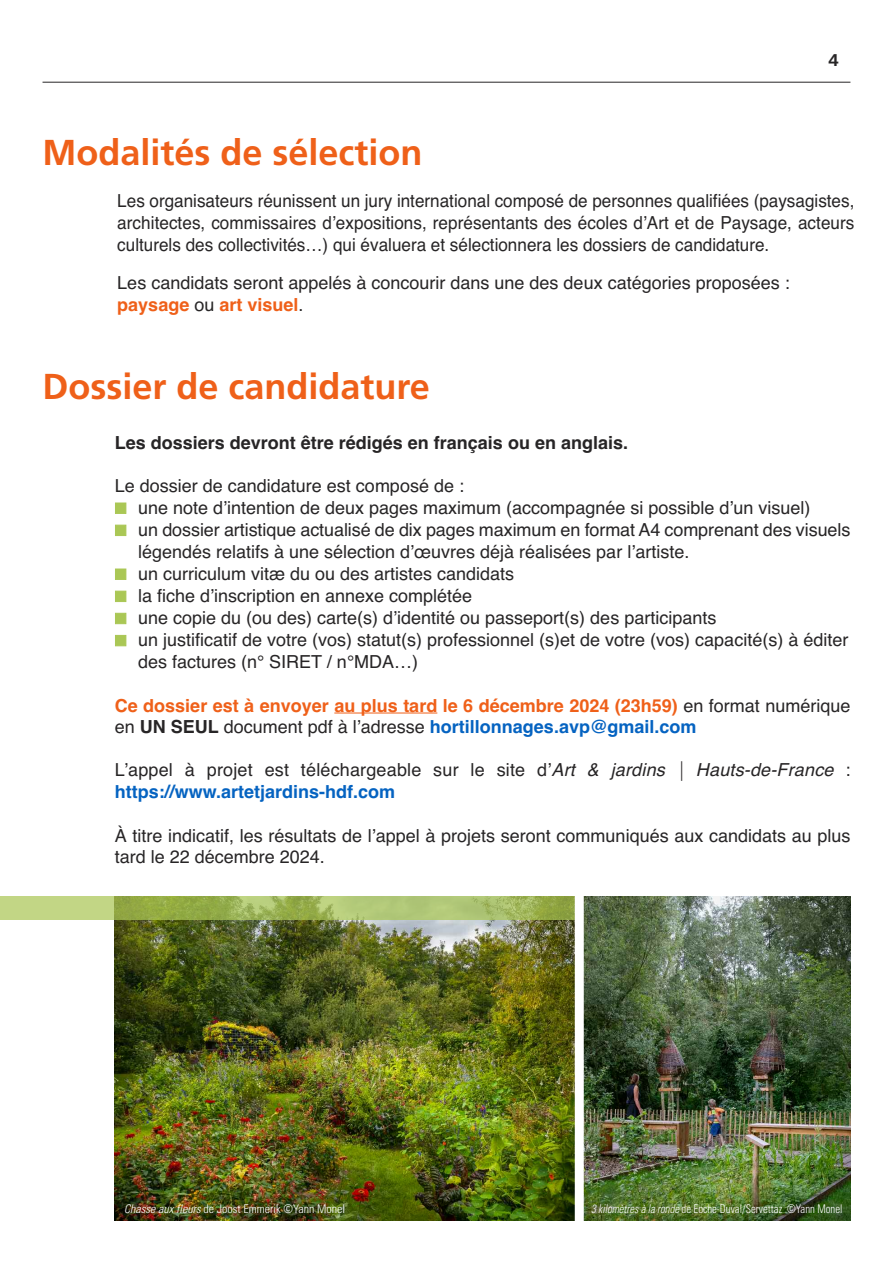
<style>
.page{position:relative;width:893px;height:1263px;background:#fff}
.page>*{position:absolute;margin:0;border:0;box-sizing:border-box;transform-origin:0 0}
.t1{font:700 36px "Frutiger";color:#ef6019}
.t2{font:18px/22.2px "Helvetica";color:#272526}
.t3{font:18px/21.6px "Helvetica";color:#272526;text-align:justify;scale:.95 1}
.t4{font:700 18px/21.6px "Helvetica";color:#ef6019}
.t5{font:700 18px "Helvetica";color:#272526}
.t6{font:700 18px "Liberation Mono";color:#272526}
.t7{font:300 condensed 12px "Univers";color:#fff;scale:.9 1}
.t8{font:300 condensed 12px "Univers";color:#fff}
.s1{font-weight:700;color:#ef6019}
.s2{color:#aac755}
.s3{font-weight:400;color:#272526}
.s4{color:#272526}
.s5{color:#0563c1}
.s6{font-style:italic}
.s7{font-weight:300;font-style:italic}
.s8{font-weight:700;color:#0563c1}
</style>
<div class="page">
<hr style="left:43px;top:82px;width:807px;height:1px;background:#272526">
<img style="left:115px;top:896px;width:735px;height:324px">
<div style="left:0;top:896px;width:579px;height:24px;background:#aac755;opacity:.72"></div>
<hr style="left:334px;top:712px;width:103px;height:1px;background:#ef6019">
<div style="left:575px;top:893px;width:9px;height:355px;background:#fff"></div>
<p class="t6" style="left:828px;top:49px;width:12px">4</p>
<h1 class="t1" style="left:43px;top:138px;width:382px">Modalités de sélection</h1>
<p class="t3" style="left:117px;top:190px;width:777px">Les organisateurs réunissent un jury international composé de personnes qualifiées (paysagistes, architectes, commissaires d’expositions, représentants des écoles d’Art et de Paysage, acteurs culturels des collectivités…) qui évaluera et sélectionnera les dossiers de candidature.</p>
<p class="t2" style="left:117px;top:272px;width:674px;line-height:21.6px">Les candidats seront appelés à concourir dans une des deux catégories proposées : <span class="s1">paysage</span> ou <span class="s1">art visuel</span>.</p>
<h1 class="t1" style="left:43px;top:372px;width:389px">Dossier de candidature</h1>
<p class="t5" style="left:115px;top:432px;width:515px">Les dossiers devront être rédigés en français ou en anglais.</p>
<p class="t2" style="left:115px;top:475px;width:351px">Le dossier de candidature est composé de :</p>
<p class="t2" style="left:115px;top:496px;width:697px"><span class="s2">■</span> une note d’intention de deux pages maximum (accompagnée si possible d’un visuel)</p>
<p class="t2" style="left:138px;top:519px;width:714px;text-indent:-23px"><span class="s2">■</span> un dossier artistique actualisé de dix pages maximum en format A4 comprenant des visuels légendés relatifs à une sélection d’œuvres déjà réalisées par l’artiste.</p>
<p class="t2" style="left:115px;top:562px;width:401px"><span class="s2">■</span> un curriculum vitæ du ou des artistes candidats</p>
<p class="t2" style="left:115px;top:584px;width:359px"><span class="s2">■</span> la fiche d’inscription en annexe complétée</p>
<p class="t2" style="left:115px;top:607px;width:603px"><span class="s2">■</span> une copie du (ou des) carte(s) d’identité ou passeport(s) des participants</p>
<p class="t2" style="left:138px;top:629px;width:712px;text-indent:-23px"><span class="s2">■</span> un justificatif de votre (vos) statut(s) professionnel (s)et de votre (vos) capacité(s) à éditer des factures (n° SIRET / n°MDA…)</p>
<p class="t4" style="left:115px;top:694px;width:737px">Ce dossier est à envoyer au plus tard le 6 décembre 2024 (23h59) <span class="s3">en format numérique en</span> <span class="s4">UN SEUL</span> <span class="s3">document pdf à l’adresse</span> <span class="s5">hortillonnages.avp@gmail.com</span></p>
<p class="t2" style="left:115px;top:759px;width:737px">L’appel à projet est téléchargeable sur le site d’<span class="s6">Art &amp; jardins</span> <span class="s7">|</span> <span class="s6">Hauts-de-France</span> : <span class="s8">https://www.artetjardins-hdf.com</span></p>
<p class="t2" style="left:115px;top:825px;width:737px;line-height:21.6px">À titre indicatif, les résultats de l’appel à projets seront communiqués aux candidats au plus tard le 22 décembre 2024.</p>
<p class="t8" style="left:124px;top:1204px;width:222px"><span class="s6">Chasse aux fleurs</span> de Joost Emmerik ©Yann Monel</p>
<p class="t7" style="left:591px;top:1204px;width:281px"><span class="s6">3 kilomètres à la ronde</span> de Eoche-Duval/Servettaz ©Yann Monel</p>
</div>
